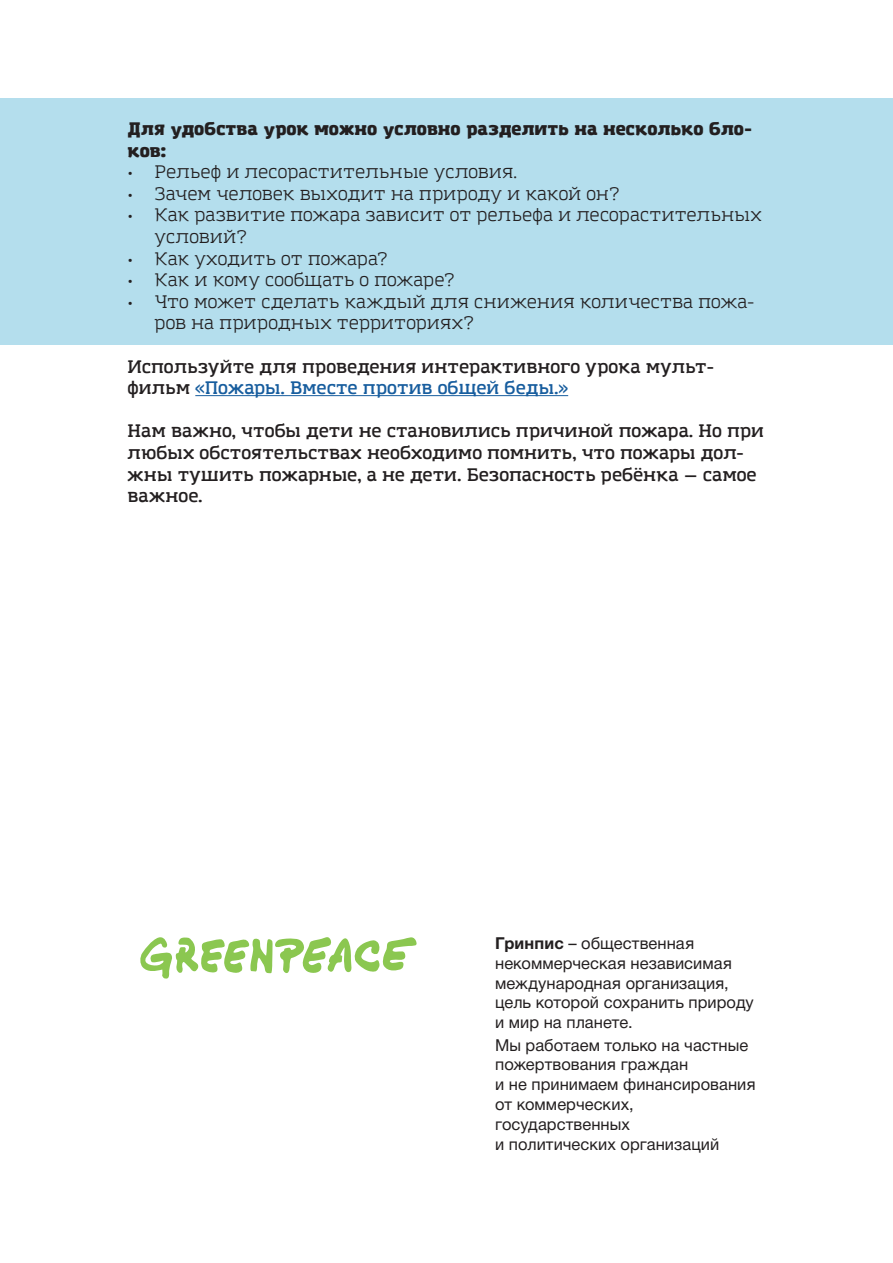
<style>
.page{position:relative;width:893px;height:1263px;background:#fff}
.page>*{position:absolute;margin:0;border:0;box-sizing:border-box;transform-origin:0 0}
.t1{font:18px/21.6px "Amazing Grotesk";color:#231f20}
.t2{font:600 18px/21.6px "Amazing Grotesk";letter-spacing:-.005em;color:#231f20}
.t3{font:900 18px/21.6px "Amazing Grotesk";letter-spacing:-.005em;color:#231f20}
.t4{font:16.5px/19.8px "Helvetica Neue Cyr";color:#231f20}
.s1{color:#175d9e}
.s2{font-weight:700}
</style>
<div class="page">
<div style="left:0;top:98px;width:893px;height:246px;background:#b4deed"></div>
<hr style="left:195px;top:395px;width:373px;height:1px;background:#175d9e">
<svg style="left:140px;top:937px;width:277px;height:42px"></svg>
<p class="t3" style="left:128px;top:118px;width:626px">Для удобства урок можно условно разделить на несколько бло&shy;ков:</p>
<p class="t1" style="left:128px;top:162px;width:391px">• Рельеф и лесорастительные условия.</p>
<p class="t1" style="left:128px;top:183px;width:494px">• Зачем человек выходит на природу и какой он?</p>
<p class="t1" style="left:155px;top:205px;width:609px;text-indent:-27px">• Как развитие пожара зависит от рельефа и лесорастительных условий?</p>
<p class="t1" style="left:128px;top:248px;width:263px">• Как уходить от пожара?</p>
<p class="t1" style="left:128px;top:270px;width:329px">• Как и кому сообщать о пожаре?</p>
<p class="t1" style="left:155px;top:291px;width:601px;text-indent:-27px">• Что может сделать каждый для снижения количества пожа&shy;ров на природных территориях?</p>
<p class="t2" style="left:128px;top:356px;width:588px">Используйте для проведения интерактивного урока мульт&shy;фильм <span class="s1">«Пожары. Вместе против общей беды.»</span></p>
<p class="t2" style="left:128px;top:421px;width:638px">Нам важно, чтобы дети не становились причиной пожара. Но при любых обстоятельствах необходимо помнить, что пожары дол&shy;жны тушить пожарные, а не дети. Безопасность ребёнка — самое важное.</p>
<p class="t4" style="left:495px;top:933px;width:260px"><span class="s2">Гринпис</span> – общественная некоммерческая независимая международная организация, цель которой сохранить природу и мир на планете.</p>
<p class="t4" style="left:495px;top:1035px;width:262px">Мы работаем только на частные пожертвования граждан<br>и не принимаем финансирования от коммерческих, государственных<br>и политических организаций</p>
</div>
